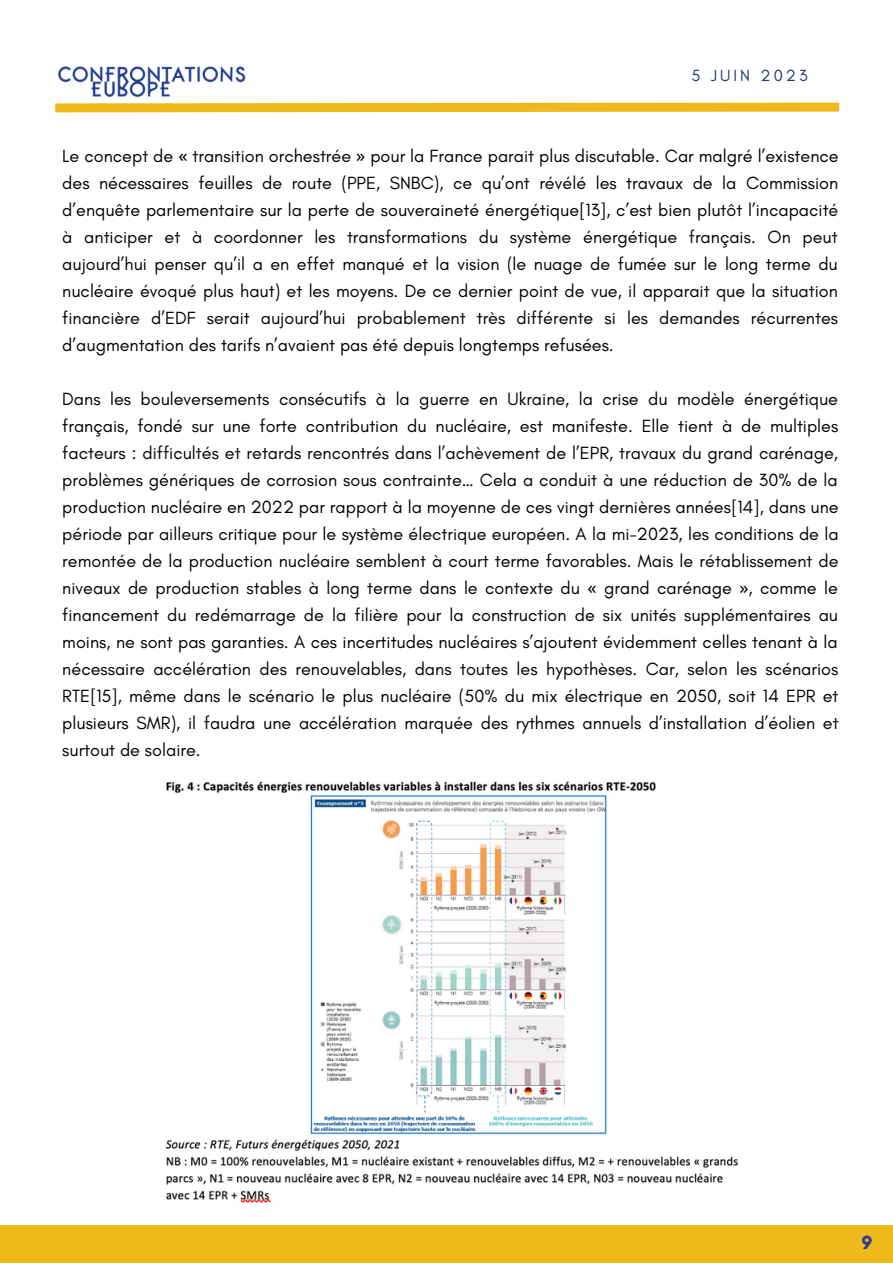
<style>
.page{position:relative;width:893px;height:1264px;background:#fff}
.page>*{position:absolute;margin:0;border:0;box-sizing:border-box;transform-origin:0 0}
.t1{font:700 19.5px "Glacial Indifference";color:#303a99}
.t2{font:18px/27px "Glacial Indifference";color:#000;text-align:justify}
.t3{font:16.5px "Glacial Indifference";letter-spacing:.185em;color:#203679}
.s1{font-family:"Noto Sans"}
</style>
<div class="page">
<svg style="left:260px;top:102px;width:580px;height:11px;background:#f1c545"></svg>
<div style="left:0;top:1225px;width:892px;height:37px;background:#efb91c"></div>
<img style="left:55px;top:66px;width:205px;height:47px">
<img style="left:165px;top:781px;width:574px;height:422px">
<p class="t3" style="left:691px;top:65px;width:118px">5 JUIN 2023</p>
<p class="t2" style="left:62px;top:142px;width:777px">Le concept de <span class="s1">«</span> transition orchestrée <span class="s1">»</span> pour la France parait plus discutable. Car malgré l’existence des nécessaires feuilles de route (PPE, SNBC), ce qu’ont révélé les travaux de la Commission d’enquête parlementaire sur la perte de souveraineté énergétique[13], c’est bien plutôt l’incapacité à anticiper et à coordonner les transformations du système énergétique français. On peut aujourd’hui penser qu’il a en effet manqué et la vision (le nuage de fumée sur le long terme du nucléaire évoqué plus haut) et les moyens. De ce dernier point de vue, il apparait que la situation financière d’EDF serait aujourd’hui probablement très différente si les demandes récurrentes d’augmentation des tarifs n’avaient pas été depuis longtemps refusées.</p>
<p class="t2" style="left:62px;top:385px;width:777px">Dans les bouleversements consécutifs à la guerre en Ukraine, la crise du modèle énergétique français, fondé sur une forte contribution du nucléaire, est manifeste. Elle tient à de multiples facteurs : difficultés et retards rencontrés dans l’achèvement de l’EPR, travaux du grand carénage, problèmes génériques de corrosion sous contrainte… Cela a conduit à une réduction de 30% de la production nucléaire en 2022 par rapport à la moyenne de ces vingt dernières années[14], dans une période par ailleurs critique pour le système électrique européen. A la mi-2023, les conditions de la remontée de la production nucléaire semblent à court terme favorables. Mais le rétablissement de niveaux de production stables à long terme dans le contexte du <span class="s1">«</span> grand carénage <span class="s1">»</span>, comme le financement du redémarrage de la filière pour la construction de six unités supplémentaires au moins, ne sont pas garanties. A ces incertitudes nucléaires s’ajoutent évidemment celles tenant à la nécessaire accélération des renouvelables, dans toutes les hypothèses. Car, selon les scénarios RTE[15], même dans le scénario le plus nucléaire (50% du mix électrique en 2050, soit 14 EPR et plusieurs SMR), il faudra une accélération marquée des rythmes annuels d’installation d’éolien et surtout de solaire.</p>
<p class="t1" style="left:861px;top:1230px;width:13px">9</p>
</div>
